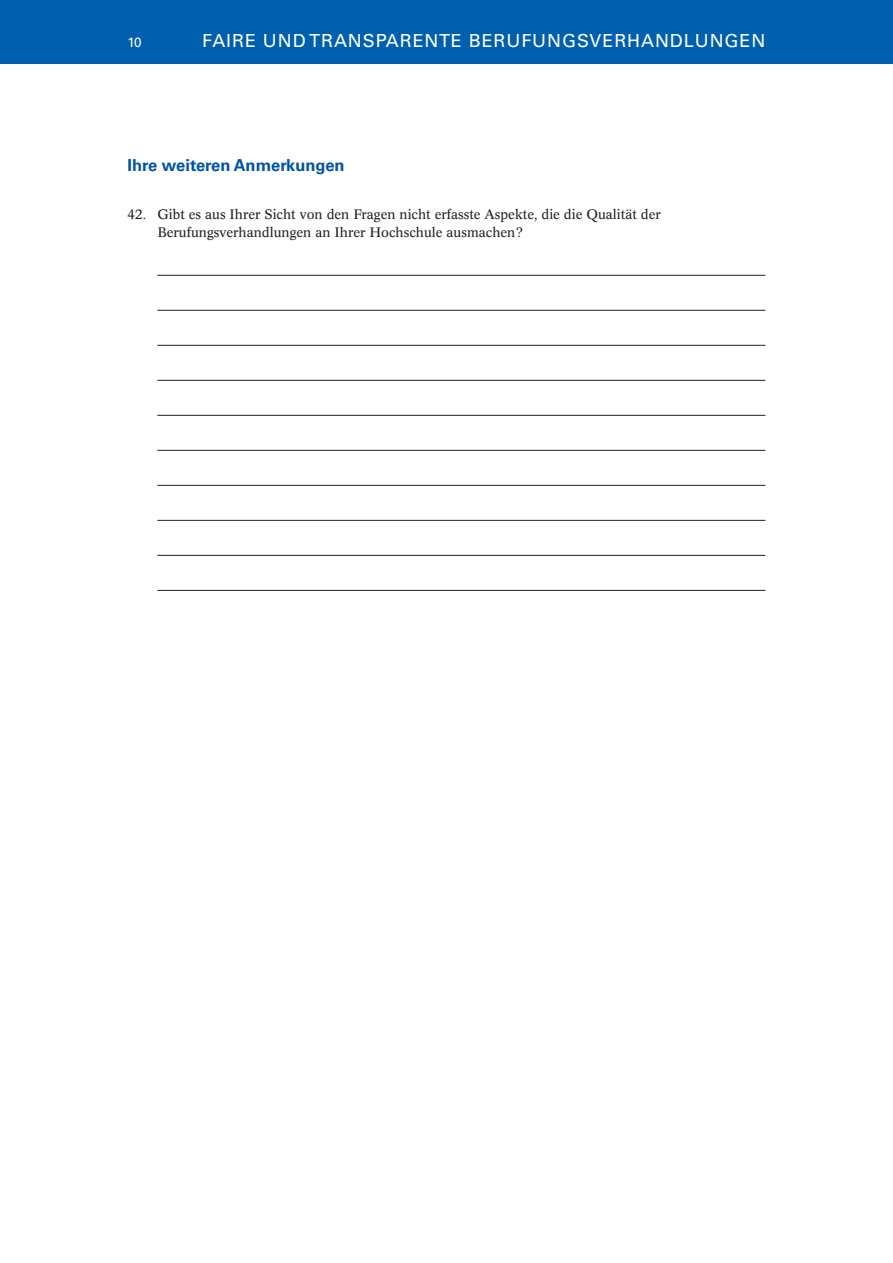
<style>
.page{position:relative;width:893px;height:1263px;background:#fff}
.page>*{position:absolute;margin:0;border:0;box-sizing:border-box;transform-origin:0 0}
.t1{font:18px "Univers LT";letter-spacing:.05em;color:#fff}
.t2{font:700 16.5px "Univers LT";color:#0154a6}
.t3{font:13.5px/18px "Concorde BE";color:#231f20}
.t4{font:13.5px "Univers LT";color:#fff}
</style>
<div class="page">
<div style="left:0;top:0;width:893px;height:64px;background:#0160ae"></div>
<hr style="left:157px;top:275px;width:608px;height:1px;background:#231f20">
<hr style="left:157px;top:310px;width:608px;height:1px;background:#231f20">
<hr style="left:157px;top:345px;width:608px;height:1px;background:#231f20">
<hr style="left:157px;top:380px;width:608px;height:1px;background:#231f20">
<hr style="left:157px;top:415px;width:608px;height:1px;background:#231f20">
<hr style="left:157px;top:450px;width:608px;height:1px;background:#231f20">
<hr style="left:157px;top:485px;width:608px;height:1px;background:#231f20">
<hr style="left:157px;top:520px;width:608px;height:1px;background:#231f20">
<hr style="left:157px;top:555px;width:608px;height:1px;background:#231f20">
<hr style="left:157px;top:590px;width:608px;height:1px;background:#231f20">
<p class="t4" style="left:128px;top:37px;width:16px">10</p>
<h1 class="t1" style="left:202px;top:34px;width:565px">FAIRE UND TRANSPARENTE BERUFUNGSVERHANDLUNGEN</h1>
<p class="t2" style="left:128px;top:159px;width:219px">Ihre weiteren Anmerkungen</p>
<p class="t3" style="left:157px;top:206px;width:505px;text-indent:-30px">42. Gibt es aus Ihrer Sicht von den Fragen nicht erfasste Aspekte, die die Qualität der<br>Berufungsverhandlungen an Ihrer Hochschule ausmachen?</p>
</div>
